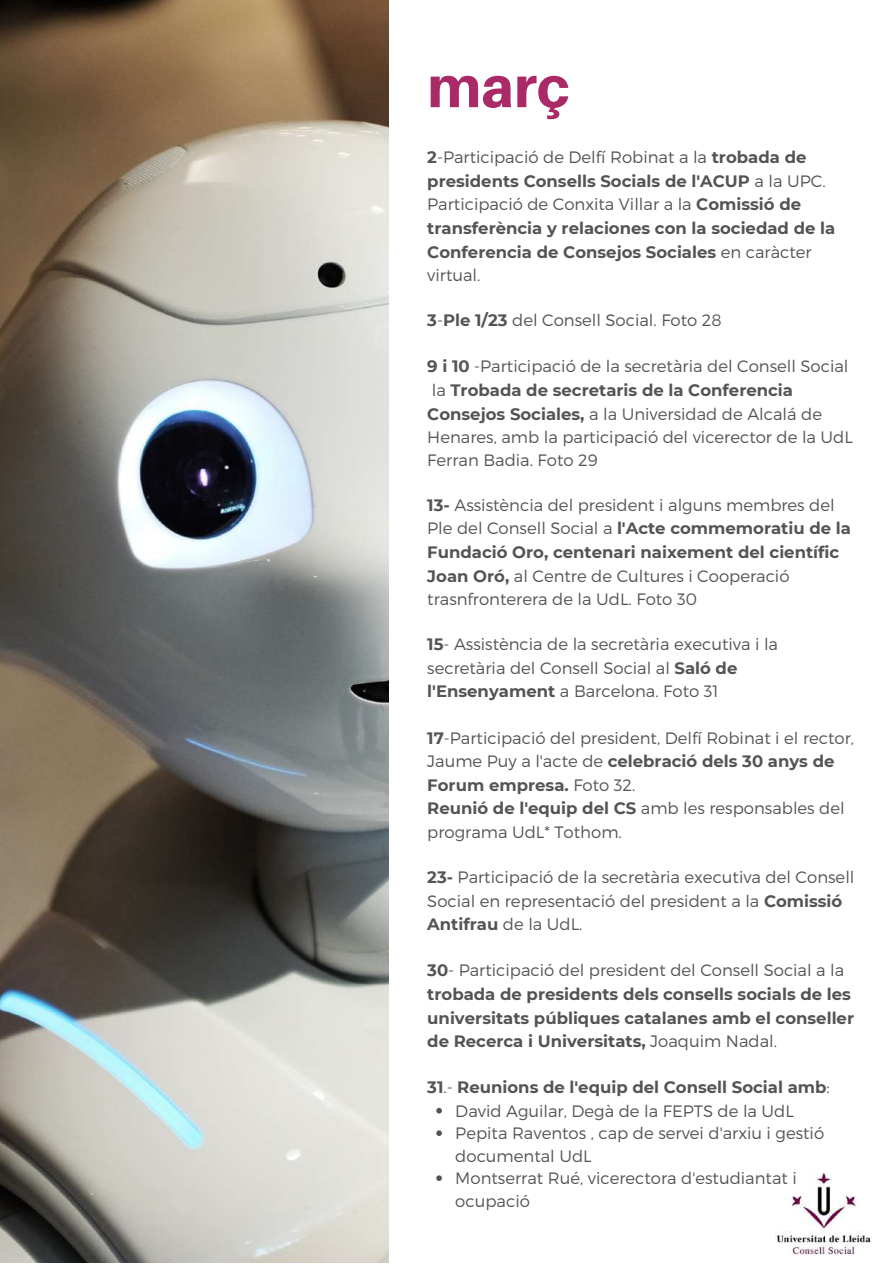
<style>
.page{position:relative;width:893px;height:1264px;background:#fff}
.page>*{position:absolute;margin:0;border:0;box-sizing:border-box;transform-origin:0 0}
.t1{font:800 57.3px "Aileron";color:#aa2967}
.t2{font:300 16.5px/23.5px "Montserrat";color:#545454}
.t3{font:700 16.5px/23.5px "Montserrat";color:#545454}
.s1{font-weight:300}
.s2{font-weight:700}
</style>
<div class="page">
<img style="left:0;top:0;width:388px;height:1262px">
<img style="left:775px;top:1173px;width:96px;height:82px">
<svg style="left:436px;top:1107px;width:6px;height:6px"></svg>
<svg style="left:436px;top:1130px;width:6px;height:5px"></svg>
<svg style="left:436px;top:1175px;width:6px;height:5px"></svg>
<h1 class="t1" style="left:427px;top:52px;width:144px">març</h1>
<p class="t3" style="left:427px;top:145px;width:409px">2<span class="s1">-Participació de Delfí Robinat a la</span> trobada de presidents Consells Socials de l'ACUP <span class="s1">a la UPC.<br>Participació de Conxita Villar a la</span> Comissió de transferència y relaciones con la sociedad de la Conferencia de Consejos Sociales <span class="s1">en caràcter virtual.</span></p>
<p class="t2" style="left:427px;top:308px;width:296px"><span class="s2">3</span>-<span class="s2">Ple 1/23</span> del Consell Social. Foto 28</p>
<p class="t2" style="left:427px;top:354px;width:427px"><span class="s2">9 i 10</span> -Participació de la secretària del Consell Social la <span class="s2">Trobada de secretaris de la Conferencia Consejos Sociales,</span> a la Universidad de Alcalá de Henares, amb la participació del vicerector de la UdL Ferran Badia. Foto 29</p>
<p class="t2" style="left:427px;top:492px;width:425px"><span class="s2">13-</span> Assistència del president i alguns membres del Ple del Consell Social a <span class="s2">l'Acte commemoratiu de la Fundació Oro, centenari naixement del científic Joan Oró,</span> al Centre de Cultures i Cooperació trasnfronterera de la UdL. Foto 30</p>
<p class="t2" style="left:427px;top:631px;width:352px"><span class="s2">15</span>- Assistència de la secretària executiva i la secretària del Consell Social al <span class="s2">Saló de l'Ensenyament</span> a Barcelona. Foto 31</p>
<p class="t2" style="left:427px;top:725px;width:428px"><span class="s2">17</span>-Participació del president, Delfí Robinat i el rector, Jaume Puy a l'acte de <span class="s2">celebració dels 30 anys de Forum empresa.</span> Foto 32.<br><span class="s2">Reunió de l'equip del CS</span> amb les responsables del programa UdL* Tothom.</p>
<p class="t2" style="left:427px;top:864px;width:428px"><span class="s2">23-</span> Participació de la secretària executiva del Consell<br>Social en representació del president a la <span class="s2">Comissió<br>Antifrau</span> de la UdL.</p>
<p class="t3" style="left:427px;top:958px;width:428px">30<span class="s1">- Participació del president del Consell Social a la </span>trobada de presidents dels consells socials de les universitats públiques catalanes amb el conseller de Recerca i Universitats, <span class="s1">Joaquim Nadal.</span></p>
<p class="t3" style="left:427px;top:1075px;width:404px">31<span class="s1">.-</span> Reunions de l'equip del Consell Social amb<span class="s1">:</span></p>
<p class="t2" style="left:455px;top:1098px;width:370px;line-height:22.5px">David Aguilar, Degà de la FEPTS de la UdL<br>Pepita Raventos , cap de servei d'arxiu i gestió documental UdL<br>Montserrat Rué, vicerectora d'estudiantat i ocupació</p>
</div>
